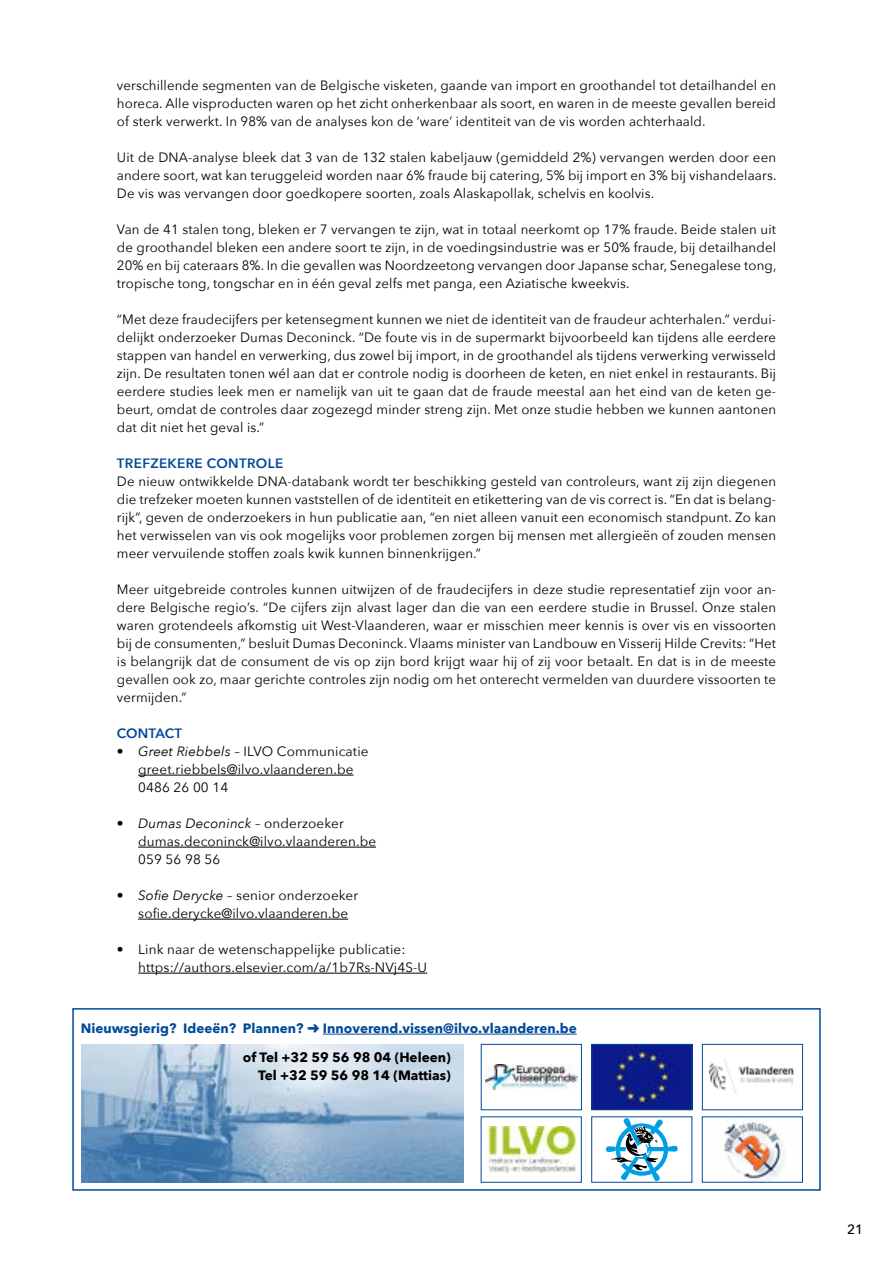
<style>
.page{position:relative;width:893px;height:1263px;background:#fff}
.page>*{position:absolute;margin:0;border:0;box-sizing:border-box;transform-origin:0 0}
.t1{font:13.5px/18px "Avenir Next";letter-spacing:.01em;color:#000;text-align:justify}
.t2{font:700 13.5px/29.1px "Avenir Next";color:#004a9a}
.t3{font:700 13.5px "Avenir Next";color:#000}
.t4{font:600 13.5px "Avenir Next";letter-spacing:.025em;color:#004a9a}
.t5{font:600 13.5px "Avenir Next";color:#004a9a}
.t6{font:500 13.5px "Avenir Next";color:#000}
.s1{font-style:italic}
.s2{color:#000}
</style>
<div class="page">
<hr style="left:0;top:0;width:1px;height:1263px;background:#e3e3e3">
<hr style="left:138px;top:775px;width:216px;height:1px;background:#000">
<hr style="left:138px;top:847px;width:238px;height:1px;background:#000">
<hr style="left:138px;top:919px;width:210px;height:1px;background:#000">
<hr style="left:138px;top:973px;width:289px;height:1px;background:#000">
<div style="left:72px;top:1008px;width:749px;height:183px;background:#fff;border:2px solid #004a9a"></div>
<img style="left:81px;top:1044px;width:382px;height:138px">
<hr style="left:323px;top:1034px;width:254px;height:1px;background:#004a9a">
<img style="left:709px;top:1060px;width:86px;height:34px">
<div style="left:702px;top:1044px;width:101px;height:66px;border:1px solid #004a9a"></div>
<img style="left:486px;top:1065px;width:91px;height:24px">
<div style="left:481px;top:1044px;width:101px;height:66px;border:1px solid #004a9a"></div>
<img style="left:724px;top:1118px;width:61px;height:62px">
<div style="left:702px;top:1116px;width:101px;height:66px;border:1px solid #004a9a"></div>
<svg style="left:606px;top:1118px;width:72px;height:62px"></svg>
<img style="left:486px;top:1127px;width:90px;height:45px">
<img style="left:594px;top:1046px;width:96px;height:62px">
<div style="left:592px;top:1044px;width:100px;height:66px;border:1px solid #004a9a"></div>
<p class="t1" style="left:117px;top:76px;width:661px">verschillende segmenten van de Belgische visketen, gaande van import en groothandel tot detailhandel en horeca. Alle visproducten waren op het zicht onherkenbaar als soort, en waren in de meeste gevallen bereid of sterk verwerkt. In 98% van de analyses kon de ‘ware’ identiteit van de vis worden achterhaald.</p>
<p class="t1" style="left:117px;top:148px;width:661px">Uit de DNA-analyse bleek dat 3 van de 132 stalen kabeljauw (gemiddeld 2%) vervangen werden door een andere soort, wat kan teruggeleid worden naar 6% fraude bij catering, 5% bij import en 3% bij vishandelaars.<br>De vis was vervangen door goedkopere soorten, zoals Alaskapollak, schelvis en koolvis.</p>
<p class="t1" style="left:117px;top:220px;width:661px">Van de 41 stalen tong, bleken er 7 vervangen te zijn, wat in totaal neerkomt op 17% fraude. Beide stalen uit de groothandel bleken een andere soort te zijn, in de voedingsindustrie was er 50% fraude, bij detailhandel 20% en bij cateraars 8%. In die gevallen was Noordzeetong vervangen door Japanse schar, Senegalese tong, tropische tong, tongschar en in één geval zelfs met panga, een Aziatische kweekvis.</p>
<p class="t1" style="left:117px;top:310px;width:661px">“Met deze fraudecijfers per ketensegment kunnen we niet de identiteit van de fraudeur achterhalen.” verdui&shy;delijkt onderzoeker Dumas Deconinck. “De foute vis in de supermarkt bijvoorbeeld kan tijdens alle eerdere stappen van handel en verwerking, dus zowel bij import, in de groothandel als tijdens verwerking verwisseld zijn. De resultaten tonen wél aan dat er controle nodig is doorheen de keten, en niet enkel in restaurants. Bij eerdere studies leek men er namelijk van uit te gaan dat de fraude meestal aan het eind van de keten ge&shy;beurt, omdat de controles daar zogezegd minder streng zijn. Met onze studie hebben we kunnen aantonen dat dit niet het geval is.”</p>
<p class="t4" style="left:117px;top:452px;width:168px">TREFZEKERE CONTROLE</p>
<p class="t1" style="left:117px;top:472px;width:661px">De nieuw ontwikkelde DNA-databank wordt ter beschikking gesteld van controleurs, want zij zijn diegenen die trefzeker moeten kunnen vaststellen of de identiteit en etikettering van de vis correct is. “En dat is belang&shy;rijk”, geven de onderzoekers in hun publicatie aan, “en niet alleen vanuit een economisch standpunt. Zo kan het verwisselen van vis ook mogelijks voor problemen zorgen bij mensen met allergieën of zouden mensen meer vervuilende stoffen zoals kwik kunnen binnenkrijgen.”</p>
<p class="t1" style="left:117px;top:580px;width:661px">Meer uitgebreide controles kunnen uitwijzen of de fraudecijfers in deze studie representatief zijn voor an&shy;dere Belgische regio’s. “De cijfers zijn alvast lager dan die van een eerdere studie in Brussel. Onze stalen waren grotendeels afkomstig uit West-Vlaanderen, waar er misschien meer kennis is over vis en vissoorten bij de consumenten,” besluit Dumas Deconinck. Vlaams minister van Landbouw en Visserij Hilde Crevits: “Het is belangrijk dat de consument de vis op zijn bord krijgt waar hij of zij voor betaalt. En dat is in de meeste gevallen ook zo, maar gerichte controles zijn nodig om het onterecht vermelden van duurdere vissoorten te vermijden.”</p>
<p class="t5" style="left:117px;top:722px;width:67px">CONTACT</p>
<p class="t1" style="left:138px;top:742px;width:232px;text-align:left;text-indent:-21px"><span class="s1">• Greet Riebbels</span> – ILVO Communicatie greet.riebbels@ilvo.vlaanderen.be<br>0486 26 00 14</p>
<p class="t1" style="left:138px;top:814px;width:239px;text-align:left;text-indent:-21px"><span class="s1">• Dumas Deconinck</span> – onderzoeker dumas.deconinck@ilvo.vlaanderen.be<br>059 56 98 56</p>
<p class="t1" style="left:138px;top:886px;width:222px;text-indent:-21px"><span class="s1">• Sofie Derycke</span> – senior onderzoeker sofie.derycke@ilvo.vlaanderen.be</p>
<p class="t1" style="left:138px;top:940px;width:290px;text-indent:-21px">• Link naar de wetenschappelijke publicatie: https://authors.elsevier.com/a/1b7Rs-NVj4S-U</p>
<p class="t2" style="left:243px;top:1014px;width:335px;text-indent:-162px">Nieuwsgierig? Ideeën? Plannen? ➜ Innoverend.vissen@ilvo.vlaanderen.be <span class="s2">of Tel +32 59 56 98 04 (Heleen)</span></p>
<p class="t3" style="left:258px;top:1064px;width:194px">Tel +32 59 56 98 14 (Mattias)</p>
<p class="t6" style="left:847px;top:1218px;width:18px">21</p>
</div>
